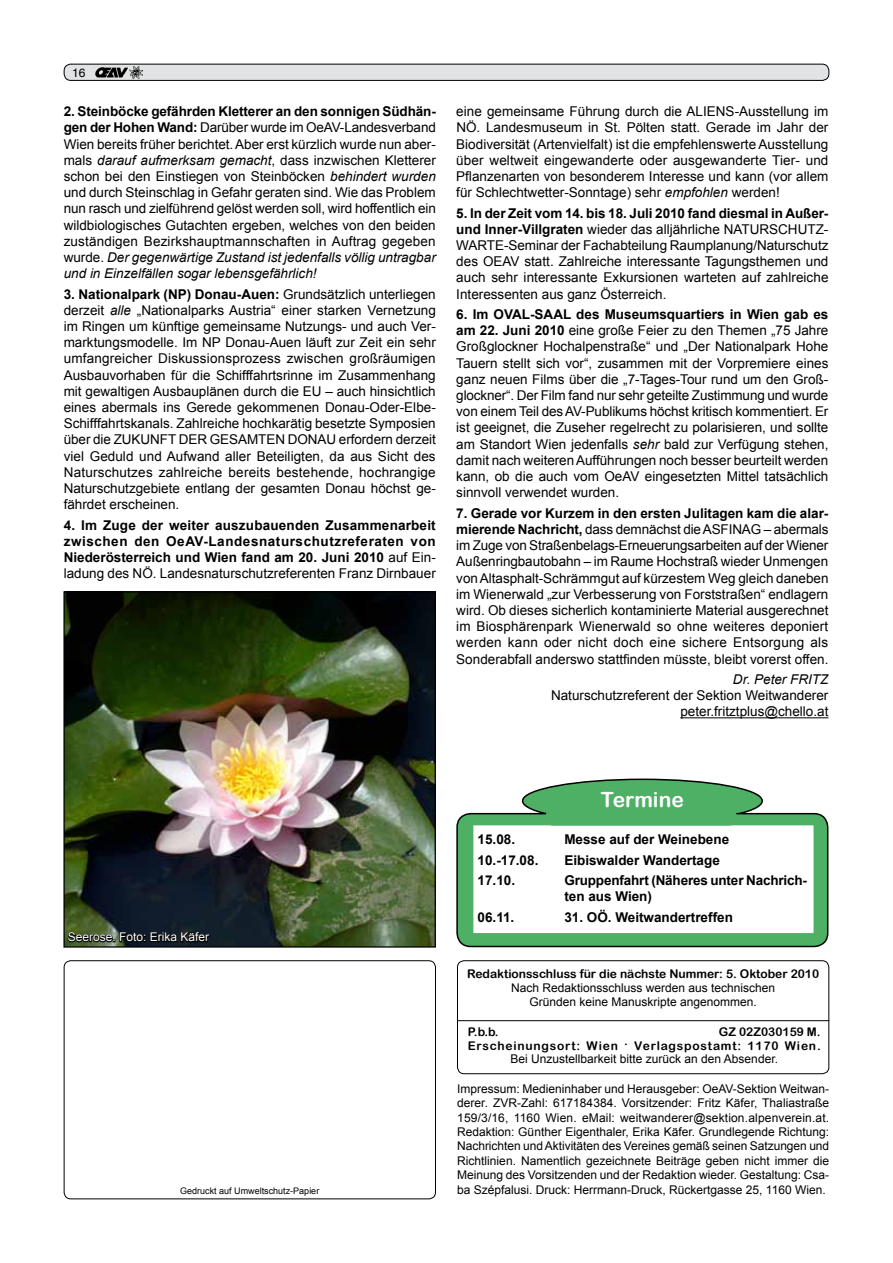
<style>
.page{position:relative;width:893px;height:1263px;background:#fff}
.page>*{position:absolute;margin:0;border:0;box-sizing:border-box;transform-origin:0 0}
.t1{font:21px "Arial Rounded MT Bold";color:#fff}
.t2{font:13.5px/16.2px "Arial";color:#000;text-align:justify}
.t3{font:700 13.5px/16.2px "Arial";color:#000}
.t4{font:italic 13.5px "Arial";color:#000}
.t5{font:12px/14.4px "Arial";color:#000}
.t6{font:12px/13.5px "Arial Rounded MT Bold";letter-spacing:.07em;color:#000;text-align:right}
.t7{font:12px "Arial Rounded MT Bold";color:#000}
.t8{font:12px "Arial";color:#fff}
.t9{font:12px "Helvetica";color:#000}
.t10{font:9px "Arial";color:#000}
.s1{font-weight:700}
.s2{font-style:italic}
.s3{font-weight:400}
</style>
<div class="page">
<div style="left:64px;top:64px;width:765px;height:16px;background:#e2e3e4;border-radius:7px"></div>
<div style="left:64px;top:64px;width:765px;height:17px;border:1px solid #000;border-radius:7px"></div>
<img style="left:95px;top:67px;width:28px;height:10px">
<svg style="left:123px;top:66px;width:19px;height:13px"></svg>
<div style="left:64px;top:960px;width:372px;height:239px;border:1px solid #000;border-radius:7px"></div>
<hr style="left:457px;top:1020px;width:372px;height:1px;background:#000">
<div style="left:457px;top:960px;width:372px;height:114px;border:1px solid #000;border-radius:7px"></div>
<div style="left:523px;top:779px;width:239px;height:43px;background:#4eb065;border-radius:50%"></div>
<div style="left:522px;top:778px;width:241px;height:45px;border:2px solid #000;border-radius:50%"></div>
<div style="left:457px;top:814px;width:371px;height:132px;background:#4eb065;border-radius:14px"></div>
<div style="left:456px;top:813px;width:372px;height:134px;border:2px solid #000;border-radius:14px"></div>
<div style="left:473px;top:825px;width:340px;height:108px;background:#fff;border:2px solid #fff"></div>
<div style="left:546px;top:809px;width:191px;height:16px;border:6px solid #4eb065;border-radius:4px"></div>
<img style="left:65px;top:593px;width:369px;height:353px">
<div style="left:63px;top:591px;width:373px;height:357px;border:1px solid #000"></div>
<svg style="left:67px;top:930px;width:144px;height:13px;background:#171f1a"></svg>
<hr style="left:680px;top:717px;width:148px;height:1px;background:#000">
<p class="t9" style="left:72px;top:65px;width:15px">16</p>
<p class="t2" style="left:64px;top:103px;width:374px"><span class="s1">2. Steinböcke gefährden Kletterer an den sonnigen Südhän&shy;gen der Hohen Wand:</span> Darüber wurde im OeAV-Landesverband Wien bereits früher berichtet. Aber erst kürzlich wurde nun aber&shy;mals <span class="s2">darauf aufmerksam gemacht</span>, dass inzwischen Kletterer schon bei den Einstiegen von Steinböcken <span class="s2">behindert wurden </span>und durch Steinschlag in Gefahr geraten sind. Wie das Problem nun rasch und zielführend gelöst werden soll, wird hoffentlich ein wildbiologisches Gutachten ergeben, welches von den beiden zuständigen Bezirkshauptmannschaften in Auftrag gegeben wurde. <span class="s2">Der gegenwärtige Zustand ist jedenfalls völlig untragbar und in Einzelfällen sogar lebensgefährlich!</span></p>
<p class="t2" style="left:64px;top:286px;width:374px"><span class="s1">3. Nationalpark (NP) Donau-Auen:</span> Grundsätzlich unterliegen derzeit <span class="s2">alle</span> „Nationalparks Austria“ einer starken Vernetzung im Ringen um künftige gemeinsame Nutzungs- und auch Ver&shy;marktungsmodelle. Im NP Donau-Auen läuft zur Zeit ein sehr umfangreicher Diskussionsprozess zwischen großräumigen Ausbauvorhaben für die Schifffahrtsrinne im Zusammenhang mit gewaltigen Ausbauplänen durch die EU – auch hinsichtlich eines abermals ins Gerede gekommenen Donau-Oder-Elbe-Schifffahrtskanals. Zahlreiche hochkarätig besetzte Symposien über die ZUKUNFT DER GESAMTEN DONAU erfordern derzeit viel Geduld und Aufwand aller Beteiligten, da aus Sicht des Naturschutzes zahlreiche bereits bestehende, hochrangige Naturschutzgebiete entlang der gesamten Donau höchst ge&shy;fährdet erscheinen.</p>
<p class="t3" style="left:64px;top:517px;width:374px;text-align:justify">4. Im Zuge der weiter auszubauenden Zusammenarbeit zwischen den OeAV-Landesnaturschutzreferaten von Niederösterreich und Wien fand am 20. Juni 2010 <span class="s3">auf Ein&shy;ladung des NÖ. Landesnaturschutzreferenten Franz Dirnbauer</span></p>
<p class="t2" style="left:456px;top:103px;width:374px">eine gemeinsame Führung durch die ALIENS-Ausstellung im NÖ. Landesmuseum in St. Pölten statt. Gerade im Jahr der Biodiversität (Artenvielfalt) ist die empfehlenswerte Ausstellung über weltweit eingewanderte oder ausgewanderte Tier- und Pflanzenarten von besonderem Interesse und kann (vor allem für Schlechtwetter-Sonntage) sehr <span class="s2">empfohlen</span> werden!</p>
<p class="t2" style="left:456px;top:205px;width:374px"><span class="s1">5. In der Zeit vom 14. bis 18. Juli 2010 fand diesmal in Außer&shy;und Inner-Villgraten</span> wieder das alljährliche NATURSCHUTZ-WARTE-Seminar der Fachabteilung Raumplanung/Naturschutz des OEAV statt. Zahlreiche interessante Tagungsthemen und auch sehr interessante Exkursionen warteten auf zahlreiche Interessenten aus ganz Österreich.</p>
<p class="t2" style="left:456px;top:306px;width:374px"><span class="s1">6. Im OVAL-SAAL des Museumsquartiers in Wien gab es am 22. Juni 2010</span> eine große Feier zu den Themen „75 Jahre Großglockner Hochalpenstraße“ und „Der Nationalpark Hohe Tauern stellt sich vor“, zusammen mit der Vorpremiere eines ganz neuen Films über die „7-Tages-Tour rund um den Groß&shy;glockner“. Der Film fand nur sehr geteilte Zustimmung und wurde von einem Teil des AV-Publikums höchst kritisch kommentiert. Er ist geeignet, die Zuseher regelrecht zu polarisieren, und sollte am Standort Wien jedenfalls <span class="s2">sehr</span> bald zur Verfügung stehen, damit nach weiteren Aufführungen noch besser beurteilt werden kann, ob die auch vom OeAV eingesetzten Mittel tatsächlich sinnvoll verwendet wurden.</p>
<p class="t2" style="left:456px;top:505px;width:374px"><span class="s1">7. Gerade vor Kurzem in den ersten Julitagen kam die alar&shy;mierende Nachricht,</span> dass demnächst die ASFINAG – abermals im Zuge von Straßenbelags-Erneuerungsarbeiten auf der Wiener Außenringbautobahn – im Raume Hochstraß wieder Unmengen von Altasphalt-Schrämmgut auf kürzestem Weg gleich daneben im Wienerwald „zur Verbesserung von Forststraßen“ endlagern wird. Ob dieses sicherlich kontaminierte Material ausgerechnet im Biosphärenpark Wienerwald so ohne weiteres deponiert werden kann oder nicht doch eine sichere Entsorgung als Sonderabfall anderswo stattfinden müsste, bleibt vorerst offen.</p>
<p class="t4" style="left:733px;top:670px;width:97px">Dr. Peter FRITZ</p>
<p class="t2" style="left:551px;top:687px;width:279px;text-align:right">Naturschutzreferent der Sektion Weitwanderer peter.fritztplus@chello. at</p>
<p class="t8" style="left:68px;top:929px;width:143px">Seerose. Foto: Erika Käfer</p>
<p class="t10" style="left:180px;top:1185px;width:141px">Gedruckt auf Umweltschutz-Papier</p>
<h1 class="t1" style="left:601px;top:787px;width:84px">Termine</h1>
<p class="t3" style="left:478px;top:832px;width:39px">15.08.</p>
<p class="t3" style="left:564px;top:832px;width:166px">Messe auf der Weinebene</p>
<p class="t3" style="left:478px;top:852px;width:62px">10.-17.08.</p>
<p class="t3" style="left:564px;top:852px;width:157px">Eibiswalder Wandertage</p>
<p class="t3" style="left:478px;top:873px;width:39px">17.10.</p>
<p class="t3" style="left:564px;top:873px;width:244px">Gruppenfahrt (Näheres unter Nachrich&shy;ten aus Wien)</p>
<p class="t3" style="left:478px;top:909px;width:38px">06.11.</p>
<p class="t3" style="left:564px;top:909px;width:170px">31. OÖ. Weitwandertreffen</p>
<p class="t7" style="left:467px;top:966px;width:354px">Redaktionsschluss für die nächste Nummer: 5. Oktober 2010</p>
<p class="t5" style="left:511px;top:981px;width:266px;text-align:center">Nach Redaktionsschluss werden aus technischen<br>Gründen keine Manuskripte angenommen.</p>
<p class="t7" style="left:468px;top:1025px;width:32px">P.b.b.</p>
<p class="t6" style="left:468px;top:1025px;width:355px">GZ 02Z030159 M.<br>Erscheinungsort: Wien . Verlagspostamt: 1170 Wien.</p>
<p class="t5" style="left:510px;top:1052px;width:267px">Bei Unzustellbarkeit bitte zurück an den Absender.</p>
<p class="t5" style="left:457px;top:1081px;width:374px">Impressum: Medieninhaber und Herausgeber: OeAV-Sektion Weitwan&shy;derer. ZVR-Zahl: 617184384. Vorsitzender: Fritz Käfer, Thaliastraße 159/3/16, 1160 Wien. eMail: weitwanderer@sektion.alpenverein.at.<br>Redaktion: Günther Eigenthaler, Erika Käfer. Grundlegende Richtung:<br>Nachrichten und Aktivitäten des Vereines gemäß seinen Satzungen und Richtlinien. Namentlich gezeichnete Beiträge geben nicht immer die Meinung des Vorsitzenden und der Redaktion wieder. Gestaltung: Csa&shy;ba Szépfalusi. Druck: Herrmann-Druck, Rückertgasse 25, 1160 Wien.</p>
</div>
